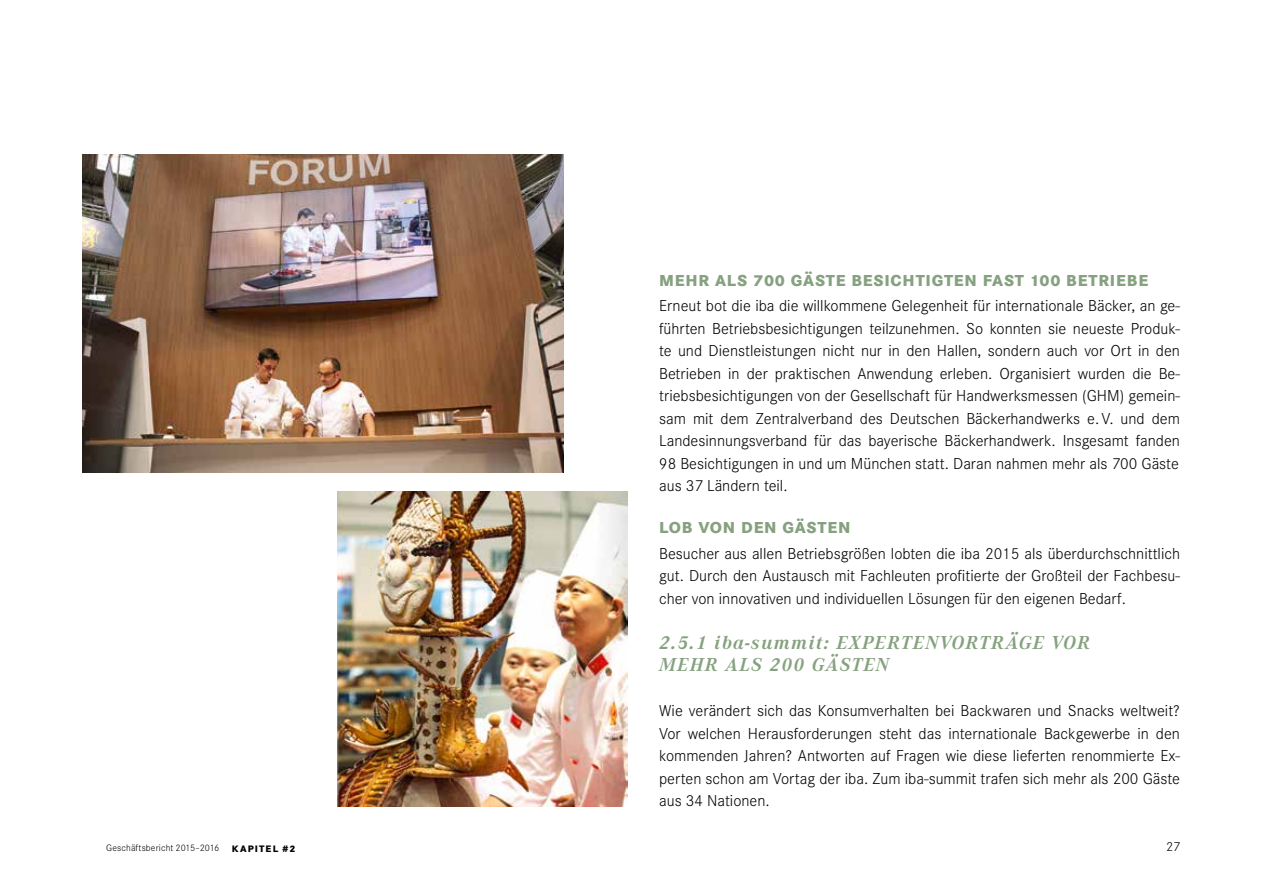
<style>
.page{position:relative;width:1263px;height:893px;background:#fff}
.page>*{position:absolute;margin:0;border:0;box-sizing:border-box;transform-origin:0 0}
.t1{font:italic 700 19.5px/22.5px "Corporate A";letter-spacing:.07em;color:#86a180}
.t2{font:300 16.5px/22.5px "Corporate S";color:#000;text-align:justify}
.t3{font:800 16.5px "Corporate S";letter-spacing:.05em;color:#86a180}
.t4{font:300 13.5px "Corporate S";color:#000}
.t5{font:300 9.75px "Corporate S";letter-spacing:.01em;color:#000}
.t6{font:800 9.75px "Corporate S";letter-spacing:.115em;color:#000}
</style>
<div class="page">
<img style="left:83px;top:154px;width:480px;height:318px">
<img style="left:337px;top:491px;width:290px;height:315px">
<p class="t3" style="left:659px;top:270px;width:490px">MEHR ALS 700 GÄSTE BESICHTIGTEN FAST 100 BETRIEBE</p>
<p class="t2" style="left:659px;top:295px;width:522px">Erneut bot die iba die willkommene Gelegenheit für internationale Bäcker, an ge&shy;führten Betriebsbesichtigungen teilzunehmen. So konnten sie neueste Produk&shy;te und Dienstleistungen nicht nur in den Hallen, sondern auch vor Ort in den Betrieben in der praktischen Anwendung erleben. Organisiert wurden die Be&shy;triebsbesichtigungen von der Gesellschaft für Handwerksmessen (GHM) gemein&shy;sam mit dem Zentralverband des Deutschen Bäckerhandwerks e.V. und dem Landesinnungsverband für das bayerische Bäckerhandwerk. Insgesamt fanden 98 Besichtigungen in und um München statt. Daran nahmen mehr als 700 Gäste aus 37 Ländern teil.</p>
<p class="t3" style="left:659px;top:518px;width:193px">LOB VON DEN GÄSTEN</p>
<p class="t2" style="left:659px;top:542px;width:522px">Besucher aus allen Betriebsgrößen lobten die iba 2015 als überdurchschnittlich gut. Durch den Austausch mit Fachleuten profitierte der Großteil der Fachbesu&shy;cher von innovativen und individuellen Lösungen für den eigenen Bedarf.</p>
<p class="t1" style="left:659px;top:632px;width:432px">2.5.1 iba-summit: EXPERTENVORTRÄGE VOR<br>MEHR ALS 200 GÄSTEN</p>
<p class="t2" style="left:659px;top:700px;width:522px">Wie verändert sich das Konsumverhalten bei Backwaren und Snacks weltweit?<br>Vor welchen Herausforderungen steht das internationale Backgewerbe in den kommenden Jahren? Antworten auf Fragen wie diese lieferten renommierte Ex&shy;perten schon am Vortag der iba. Zum iba-summit trafen sich mehr als 200 Gäste aus 34 Nationen.</p>
<p class="t5" style="left:106px;top:842px;width:114px">Geschäftsbericht 2015–2016</p>
<p class="t6" style="left:232px;top:842px;width:65px">KAPITEL #2</p>
<p class="t4" style="left:1166px;top:839px;width:15px">27</p>
</div>
